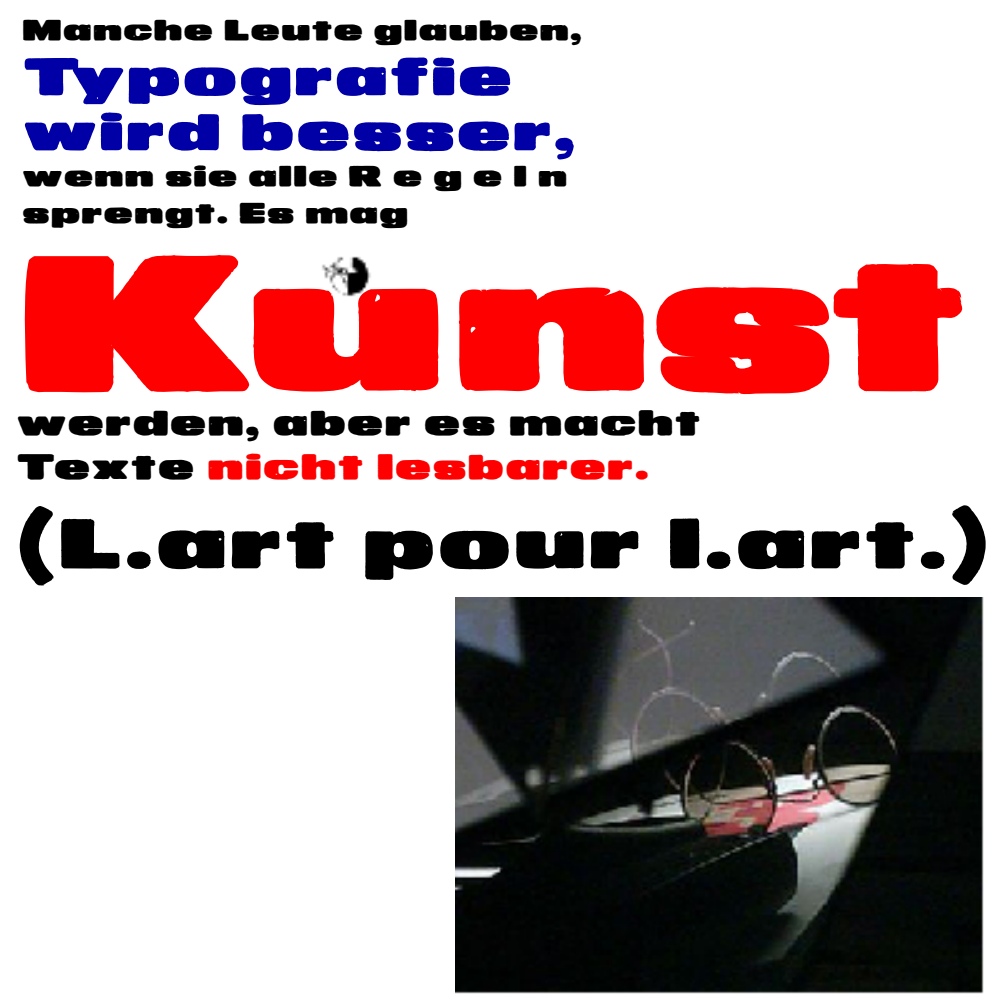
<style>
.page{position:relative;width:1000px;height:1000px;background:#fff}
.page>*{position:absolute;margin:0;border:0;box-sizing:border-box;transform-origin:0 0}
.t1{font:expanded 203.25px "M Kaputt";letter-spacing:-.06em;color:#f00}
.t2{font:expanded 74px "M Kaputt";color:#000}
.t3{font:expanded 55px/55px "M Kaputt";color:#0000a6}
.t4{font:expanded 37px/44.5px "M Kaputt";color:#000}
.t5{font:expanded 30px/36.2px "M Kaputt";color:#000}
.s1{color:#f00}
</style>
<div class="page">
<img style="left:322px;top:256px;width:49px;height:41px">
<img style="left:455px;top:598px;width:529px;height:396px">
<p class="t5" style="left:22px;top:12px;width:562px">Manche Leute glauben,</p>
<h3 class="t3" style="left:22px;top:49px;width:555px">Typografie wird besser,</h3>
<p class="t5" style="left:22px;top:158px;width:547px">wenn sie alle R e g e l n sprengt: Es mag</p>
<h1 class="t1" style="left:16px;top:201px;width:958px">Kunst</h1>
<p class="t4" style="left:16px;top:400px;width:687px">werden, aber es macht<br>Texte <span class="s1">nicht lesbarer.</span></p>
<h2 class="t2" style="left:16px;top:499px;width:975px">(L.art pour l.art.)</h2>
</div>
